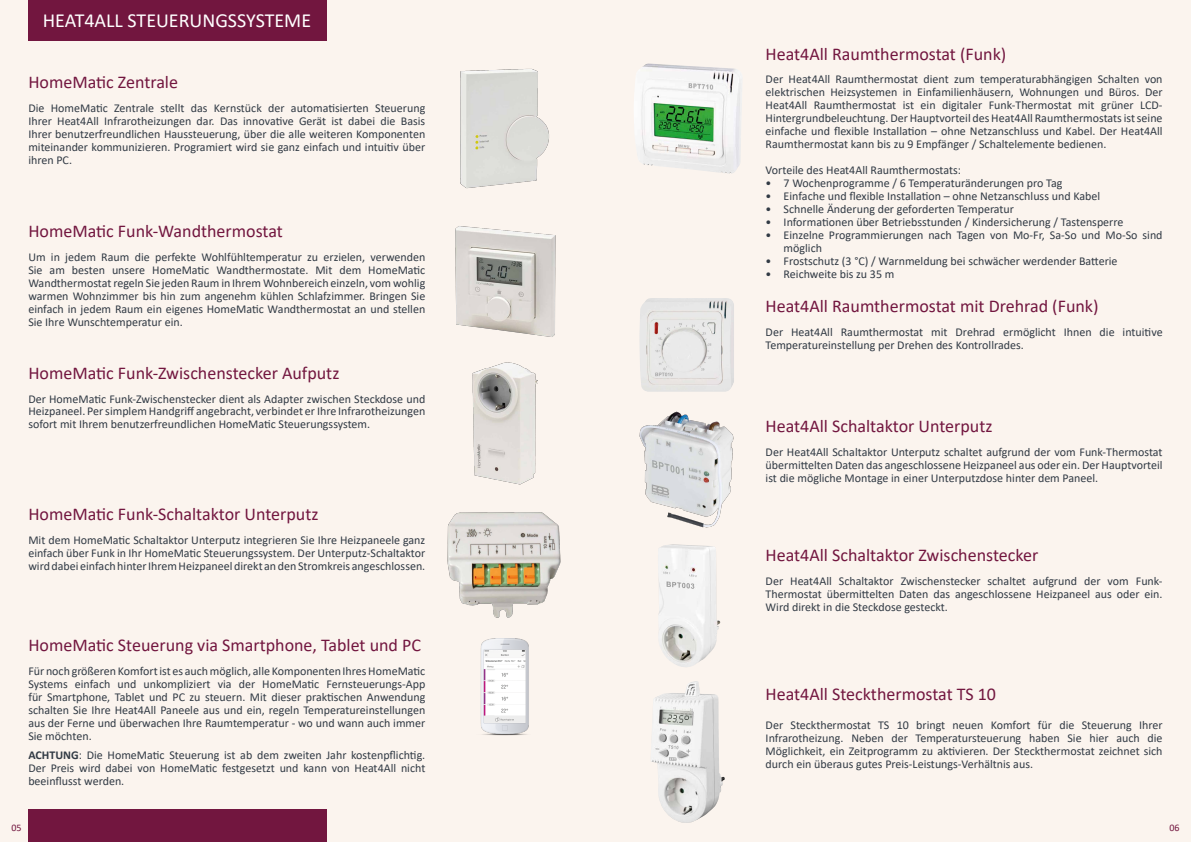
<style>
.page{position:relative;width:1191px;height:842px;background:#fff}
.page>*{position:absolute;margin:0;border:0;box-sizing:border-box;transform-origin:0 0}
.t1{font:20px "Calibri";color:#fff}
.t2{font:18px "Calibri";color:#72163f}
.t3{font:12px/13px "Calibri";color:#313a44;text-align:justify}
.t4{font:10px "Calibri";color:#72163f}
.s1{font-weight:700}
</style>
<div class="page">
<div style="left:0;top:0;width:604px;height:842px;background:#fbf4ee"></div>
<div style="left:28px;top:809px;width:299px;height:33px;background:#72163f"></div>
<div style="left:28px;top:0;width:299px;height:41px;background:#72163f"></div>
<div style="left:587px;top:0;width:604px;height:842px;background:#fbf4ee"></div>
<img style="left:658px;top:544px;width:62px;height:123px">
<img style="left:639px;top:298px;width:95px;height:94px">
<img style="left:460px;top:68px;width:89px;height:121px">
<img style="left:480px;top:639px;width:49px;height:97px">
<img style="left:455px;top:226px;width:101px;height:111px">
<img style="left:472px;top:362px;width:66px;height:123px">
<img style="left:447px;top:512px;width:114px;height:106px">
<img style="left:634px;top:64px;width:108px;height:110px">
<img style="left:639px;top:411px;width:95px;height:116px">
<img style="left:651px;top:681px;width:73px;height:142px">
<h1 class="t1" style="left:43px;top:6px;width:270px">HEAT4ALL STEUERUNGSSYSTEME</h1>
<h2 class="t2" style="left:28px;top:70px;width:151px">HomeMatic Zentrale</h2>
<p class="t3" style="left:28px;top:101px;width:398px">Die HomeMatic Zentrale stellt das Kernstück der automatisierten Steuerung Ihrer Heat4All Infrarotheizungen dar. Das innovative Gerät ist dabei die Basis Ihrer benutzerfreundlichen Haussteuerung, über die alle weiteren Komponenten miteinander kommunizieren. Programiert wird sie ganz einfach und intuitiv über ihren PC.</p>
<h2 class="t2" style="left:28px;top:218px;width:256px">HomeMatic Funk-Wandthermostat</h2>
<p class="t3" style="left:28px;top:250px;width:398px">Um in jedem Raum die perfekte Wohlfühltemperatur zu erzielen, verwenden Sie am besten unsere HomeMatic Wandthermostate. Mit dem HomeMatic Wandthermostat regeln Sie jeden Raum in Ihrem Wohnbereich einzeln, vom wohlig warmen Wohnzimmer bis hin zum angenehm kühlen Schlafzimmer. Bringen Sie einfach in jedem Raum ein eigenes HomeMatic Wandthermostat an und stellen Sie Ihre Wunschtemperatur ein.</p>
<h2 class="t2" style="left:28px;top:360px;width:312px">HomeMatic Funk-Zwischenstecker Aufputz</h2>
<p class="t3" style="left:28px;top:392px;width:398px">Der HomeMatic Funk-Zwischenstecker dient als Adapter zwischen Steckdose und Heizpaneel. Per simplem Handgriff angebracht, verbindet er Ihre Infrarotheizungen sofort mit Ihrem benutzerfreundlichen HomeMatic Steuerungssystem.</p>
<h2 class="t2" style="left:28px;top:502px;width:292px">HomeMatic Funk-Schaltaktor Unterputz</h2>
<p class="t3" style="left:28px;top:533px;width:398px">Mit dem HomeMatic Schaltaktor Unterputz integrieren Sie Ihre Heizpaneele ganz einfach über Funk in Ihr HomeMatic Steuerungssystem. Der Unterputz-Schaltaktor wird dabei einfach hinter Ihrem Heizpaneel direkt an den Stromkreis angeschlossen.</p>
<h2 class="t2" style="left:28px;top:632px;width:394px">HomeMatic Steuerung via Smartphone, Tablet und PC</h2>
<p class="t3" style="left:28px;top:664px;width:398px">Für noch größeren Komfort ist es auch möglich, alle Komponenten Ihres HomeMatic Systems einfach und unkompliziert via der HomeMatic Fernsteuerungs-App für Smartphone, Tablet und PC zu steuern. Mit dieser praktischen Anwendung schalten Sie Ihre Heat4All Paneele aus und ein, regeln Temperatureinstellungen aus der Ferne und überwachen Ihre Raumtemperatur - wo und wann auch immer Sie möchten.</p>
<p class="t3" style="left:28px;top:748px;width:398px"><span class="s1">ACHTUNG</span>: Die HomeMatic Steuerung ist ab dem zweiten Jahr kostenpflichtig.<br>Der Preis wird dabei von HomeMatic festgesetzt und kann von Heat4All nicht beeinflusst werden.</p>
<p class="t4" style="left:11px;top:820px;width:12px">05</p>
<h2 class="t2" style="left:765px;top:41px;width:242px">Heat4All Raumthermostat (Funk)</h2>
<p class="t3" style="left:765px;top:73px;width:398px">Der Heat4All Raumthermostat dient zum temperaturabhängigen Schalten von elektrischen Heizsystemen in Einfamilienhäusern, Wohnungen und Büros. Der Heat4All Raumthermostat ist ein digitaler Funk-Thermostat mit grüner LCD-Hintergrundbeleuchtung. Der Hauptvorteil des Heat4All Raumthermostats ist seine einfache und flexible Installation – ohne Netzanschluss und Kabel. Der Heat4All Raumthermostat kann bis zu 9 Empfänger / Schaltelemente bedienen.</p>
<p class="t3" style="left:765px;top:164px;width:197px">Vorteile des Heat4All Raumthermostats:</p>
<p class="t3" style="left:765px;top:177px;width:298px">• 7 Wochenprogramme / 6 Temperaturänderungen pro Tag</p>
<p class="t3" style="left:765px;top:190px;width:336px">• Einfache und flexible Installation – ohne Netzanschluss und Kabel</p>
<p class="t3" style="left:765px;top:203px;width:250px">• Schnelle Änderung der geforderten Temperatur</p>
<p class="t3" style="left:765px;top:216px;width:359px">• Informationen über Betriebsstunden / Kindersicherung / Tastensperre</p>
<p class="t3" style="left:783px;top:229px;width:380px;text-indent:-18px">• Einzelne Programmierungen nach Tagen von Mo-Fr, Sa-So und Mo-So sind möglich</p>
<p class="t3" style="left:765px;top:255px;width:353px">• Frostschutz (3 °C) / Warnmeldung bei schwächer werdender Batterie</p>
<p class="t3" style="left:765px;top:268px;width:130px">• Reichweite bis zu 35 m</p>
<h2 class="t2" style="left:765px;top:293px;width:334px">Heat4All Raumthermostat mit Drehrad (Funk)</h2>
<p class="t3" style="left:765px;top:325px;width:398px">Der Heat4All Raumthermostat mit Drehrad ermöglicht Ihnen die intuitive<br>Temperatureinstellung per Drehen des Kontrollrades.</p>
<h2 class="t2" style="left:765px;top:413px;width:228px">Heat4All Schaltaktor Unterputz</h2>
<p class="t3" style="left:765px;top:445px;width:398px">Der Heat4All Schaltaktor Unterputz schaltet aufgrund der vom Funk-Thermostat übermittelten Daten das angeschlossene Heizpaneel aus oder ein. Der Hauptvorteil ist die mögliche Montage in einer Unterputzdose hinter dem Paneel.</p>
<h2 class="t2" style="left:765px;top:542px;width:274px">Heat4All Schaltaktor Zwischenstecker</h2>
<p class="t3" style="left:765px;top:574px;width:398px">Der Heat4All Schaltaktor Zwischenstecker schaltet aufgrund der vom Funk-Thermostat übermittelten Daten das angeschlossene Heizpaneel aus oder ein.<br>Wird direkt in die Steckdose gesteckt.</p>
<h2 class="t2" style="left:765px;top:682px;width:232px">Heat4All Steckthermostat TS 10</h2>
<p class="t3" style="left:765px;top:718px;width:398px">Der Steckthermostat TS 10 bringt neuen Komfort für die Steuerung Ihrer Infrarotheizung. Neben der Temperatursteuerung haben Sie hier auch die Möglichkeit, ein Zeitprogramm zu aktivieren. Der Steckthermostat zeichnet sich durch ein überaus gutes Preis-Leistungs-Verhältnis aus.</p>
<p class="t4" style="left:1169px;top:820px;width:12px">06</p>
</div>
